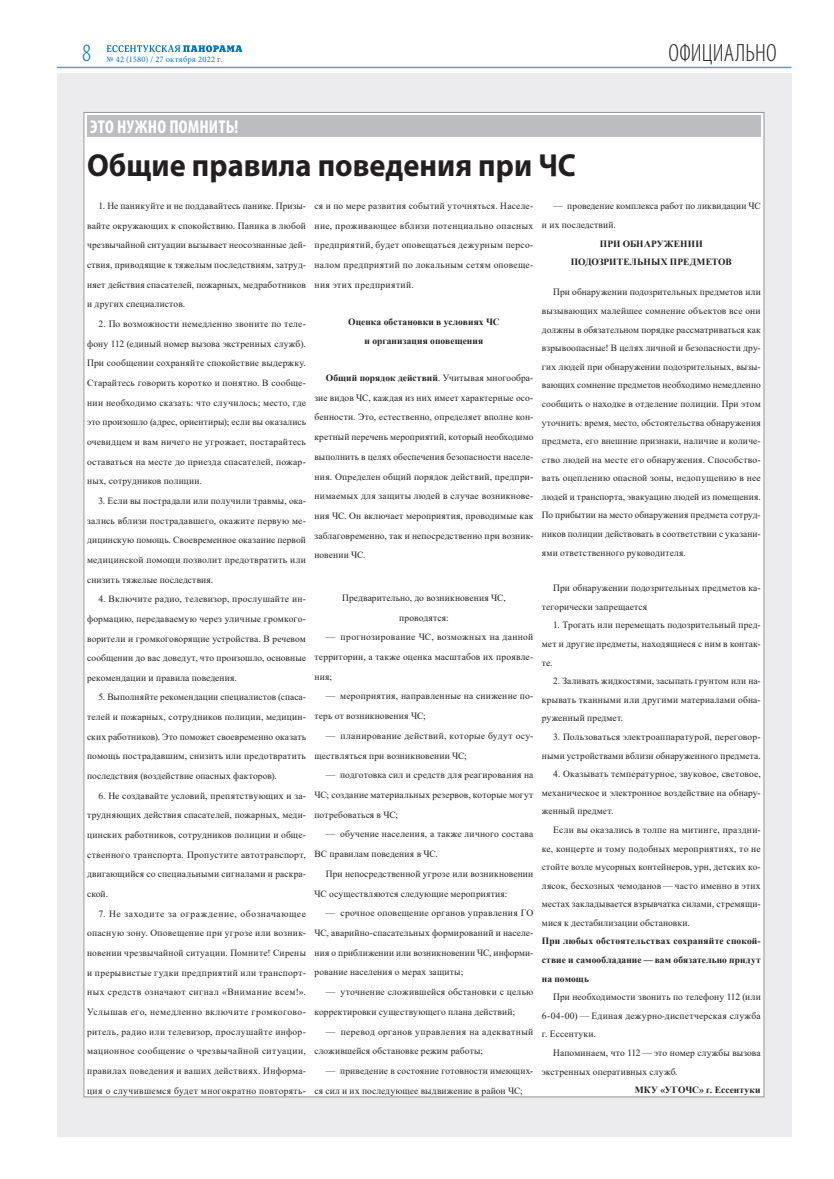
<style>
.page{position:relative;width:834px;height:1179px;background:#fff}
.page>*{position:absolute;margin:0;border:0;box-sizing:border-box;transform-origin:0 0}
.t1{font:700 32px "Myriad Pro";color:#231f20;scale:.95 1}
.t2{font:300 condensed 25px "Myriad Pro";letter-spacing:.005em;color:#231f20}
.t3{font:300 condensed 25px "Myriad Pro";color:#0072bc}
.t4{font:700 condensed 18.6px "Myriad Pro";letter-spacing:.01em;color:#fff}
.t5{font:9.5px/19.7px "Times New Roman";letter-spacing:.015em;color:#231f20;text-align:justify}
.t6{font:700 9.5px/18.6px "Times New Roman";letter-spacing:.01em;color:#231f20;text-align:center}
.t7{font:8.5px "Minion Pro";letter-spacing:.02em;color:#0072bc}
.s1{font-weight:700}
</style>
<div class="page">
<svg style="left:107px;top:45px;width:135px;height:7px"></svg>
<hr style="left:57px;top:67px;width:734px;height:1px;background:#6599d1">
<div style="left:57px;top:73px;width:734px;height:1063px;background:#ececee"></div>
<div style="left:84px;top:112px;width:679px;height:985px;background:#fff"></div>
<div style="left:87px;top:116px;width:673px;height:21px;background:#bcbdc0"></div>
<h2 class="t3" style="left:82px;top:40px;width:10px">8</h2>
<p class="t7" style="left:106px;top:53px;width:118px">№ 42 (1580) / 27 октября 2022 г.</p>
<h2 class="t2" style="left:668px;top:40px;width:110px">ОФИЦИАЛЬНО</h2>
<h3 class="t4" style="left:90px;top:115px;width:150px">ЭТО НУЖНО ПОМНИТЬ!</h3>
<h1 class="t1" style="left:87px;top:144px;width:516px">Общие правила поведения при ЧС</h1>
<p class="t5" style="left:87px;top:196px;width:220px;text-indent:11px">1. Не паникуйте и не поддавайтесь панике. Призы&shy;вайте окружающих к спокойствию. Паника в любой чрезвычайной ситуации вызывает неосознанные дей&shy;ствия, приводящие к тяжелым последствиям, затруд&shy;няет действия спасателей, пожарных, медработников и других специалистов.</p>
<p class="t5" style="left:87px;top:314px;width:220px;text-indent:11px">2. По возможности немедленно звоните по теле&shy;фону 112 (единый номер вызова экстренных служб).<br>При сообщении сохраняйте спокойствие выдержку.<br>Старайтесь говорить коротко и понятно. В сообще&shy;нии необходимо сказать: что случилось; место, где это произошло (адрес, ориентиры); если вы оказались очевидцем и вам ничего не угрожает, постарайтесь оставаться на месте до приезда спасателей, пожар&shy;ных, сотрудников полиции.</p>
<p class="t5" style="left:87px;top:490px;width:220px;text-indent:11px">3. Если вы пострадали или получили травмы, ока&shy;зались вблизи пострадавшего, окажите первую ме&shy;дицинскую помощь. Своевременное оказание первой медицинской помощи позволит предотвратить или снизить тяжелые последствия.</p>
<p class="t5" style="left:87px;top:589px;width:220px;text-indent:11px">4. Включите радио, телевизор, прослушайте ин&shy;формацию, передаваемую через уличные громкого&shy;ворители и громкоговорящие устройства. В речевом сообщении до вас доведут, что произошло, основные рекомендации и правила поведения.</p>
<p class="t5" style="left:87px;top:687px;width:220px;text-indent:11px">5. Выполняйте рекомендации специалистов (спаса&shy;телей и пожарных, сотрудников полиции, медицин&shy;ских работников). Это поможет своевременно оказать помощь пострадавшим, снизить или предотвратить последствия (воздействие опасных факторов).</p>
<p class="t5" style="left:87px;top:785px;width:220px;text-indent:11px">6. Не создавайте условий, препятствующих и за&shy;трудняющих действия спасателей, пожарных, меди&shy;цинских работников, сотрудников полиции и обще&shy;ственного транспорта. Пропустите автотранспорт, двигающийся со специальными сигналами и раскра&shy;ской.</p>
<p class="t5" style="left:87px;top:903px;width:220px;text-indent:11px">7. Не заходите за ограждение, обозначающее опасную зону. Оповещение при угрозе или возник&shy;новении чрезвычайной ситуации. Помните! Сирены и прерывистые гудки предприятий или транспорт&shy;ных средств означают сигнал «Внимание всем!».<br>Услышав его, немедленно включите громкогово&shy;ритель, радио или телевизор, прослушайте инфор&shy;мационное сообщение о чрезвычайной ситуации, правилах поведения и ваших действиях. Информа&shy;ция о случившемся будет многократно повторять-</p>
<p class="t5" style="left:314px;top:196px;width:220px">ся и по мере развития событий уточняться. Населе&shy;ние, проживающее вблизи потенциально опасных предприятий, будет оповещаться дежурным персо&shy;налом предприятий по локальным сетям оповеще&shy;ния этих предприятий.</p>
<p class="t6" style="left:348px;top:311px;width:153px;line-height:19.7px">Оценка обстановки в условиях ЧС и организация оповещения</p>
<p class="t5" style="left:314px;top:368px;width:220px;text-indent:11px"><span class="s1">Общий порядок действий</span>. Учитывая многообра&shy;зие видов ЧС, каждая из них имеет характерные осо&shy;бенности. Это, естественно, определяет вполне кон&shy;кретный перечень мероприятий, который необходимо выполнить в целях обеспечения безопасности населе&shy;ния. Определен общий порядок действий, предпри&shy;нимаемых для защиты людей в случае возникнове&shy;ния ЧС. Он включает мероприятия, проводимые как заблаговременно, так и непосредственно при возник&shy;новении ЧС.</p>
<p class="t5" style="left:342px;top:587px;width:165px;text-align:center">Предварительно, до возникновения ЧС, проводятся:</p>
<p class="t5" style="left:314px;top:627px;width:220px;text-indent:11px">— прогнозирование ЧС, возможных на данной территории, а также оценка масштабов их проявле&shy;ния;</p>
<p class="t5" style="left:314px;top:686px;width:220px;text-indent:11px">— мероприятия, направленные на снижение по&shy;терь от возникновения ЧС;</p>
<p class="t5" style="left:314px;top:725px;width:220px;text-indent:11px">— планирование действий, которые будут осу&shy;ществляться при возникновении ЧС;</p>
<p class="t5" style="left:314px;top:765px;width:220px;text-indent:11px">— подготовка сил и средств для реагирования на ЧС; создание материальных резервов, которые могут потребоваться в ЧС;</p>
<p class="t5" style="left:314px;top:824px;width:220px;text-indent:11px">— обучение населения, а также личного состава<br>ВС правилам поведения в ЧС.</p>
<p class="t5" style="left:314px;top:863px;width:220px;text-indent:11px">При непосредственной угрозе или возникновении<br>ЧС осуществляются следующие мероприятия:</p>
<p class="t5" style="left:314px;top:903px;width:220px;text-indent:11px">— срочное оповещение органов управления ГО ЧС, аварийно-спасательных формирований и населе&shy;ния о приближении или возникновении ЧС, информи&shy;рование населения о мерах защиты;</p>
<p class="t5" style="left:314px;top:981px;width:220px;text-indent:11px">— уточнение сложившейся обстановки с целью корректировки существующего плана действий;</p>
<p class="t5" style="left:314px;top:1021px;width:220px;text-indent:11px">— перевод органов управления на адекватный сложившейся обстановке режим работы;</p>
<p class="t5" style="left:314px;top:1060px;width:220px;text-indent:11px">— приведение в состояние готовности имеющих&shy;ся сил и их последующее выдвижение в район ЧС;</p>
<p class="t5" style="left:541px;top:196px;width:220px;line-height:19.3px;text-indent:11px">— проведение комплекса работ по ликвидации ЧС и их последствий.</p>
<p class="t6" style="left:571px;top:234px;width:162px">ПРИ ОБНАРУЖЕНИИ<br>ПОДОЗРИТЕЛЬНЫХ ПРЕДМЕТОВ</p>
<p class="t5" style="left:541px;top:283px;width:220px;line-height:18.6px;text-indent:11px">При обнаружении подозрительных предметов или вызывающих малейшее сомнение объектов все они должны в обязательном порядке рассматриваться как взрывоопасные! В целях личной и безопасности дру&shy;гих людей при обнаружении подозрительных, вызы&shy;вающих сомнение предметов необходимо немедленно сообщить о находке в отделение полиции. При этом уточнить: время, место, обстоятельства обнаружения предмета, его внешние признаки, наличие и количе&shy;ство людей на месте его обнаружения. Способство&shy;вать оцеплению опасной зоны, недопущению в нее людей и транспорта, эвакуацию людей из помещения.<br>По прибытии на место обнаружения предмета сотруд&shy;ников полиции действовать в соответствии с указани&shy;ями ответственного руководителя.</p>
<p class="t5" style="left:541px;top:578px;width:220px;line-height:18.6px;text-indent:11px">При обнаружении подозрительных предметов ка&shy;тегорически запрещается</p>
<p class="t5" style="left:541px;top:615px;width:220px;line-height:18.6px;text-indent:11px">1. Трогать или перемещать подозрительный пред&shy;мет и другие предметы, находящиеся с ним в контак&shy;те.</p>
<p class="t5" style="left:541px;top:671px;width:220px;line-height:18.6px;text-indent:11px">2. Заливать жидкостями, засыпать грунтом или на&shy;крывать тканными или другими материалами обна&shy;руженный предмет.</p>
<p class="t5" style="left:541px;top:727px;width:220px;line-height:18.6px;text-align:right">3. Пользоваться электроаппаратурой, переговор&shy;ными устройствами вблизи обнаруженного предмета.</p>
<p class="t5" style="left:541px;top:764px;width:220px;line-height:18.6px;text-indent:11px">4. Оказывать температурное, звуковое, световое, механическое и электронное воздействие на обнару&shy;женный предмет.</p>
<p class="t5" style="left:541px;top:820px;width:220px;line-height:18.6px;text-indent:11px">Если вы оказались в толпе на митинге, праздни&shy;ке, концерте и тому подобных мероприятиях, то не стойте возле мусорных контейнеров, урн, детских ко&shy;лясок, бесхозных чемоданов — часто именно в этих местах закладывается взрывчатка силами, стремящи&shy;мися к дестабилизации обстановки.</p>
<p class="t6" style="left:541px;top:931px;width:220px;text-align:justify">При любых обстоятельствах сохраняйте спокой&shy;ствие и самообладание — вам обязательно придут на помощь</p>
<p class="t5" style="left:541px;top:987px;width:220px;line-height:18.6px;text-indent:11px">При необходимости звонить по телефону 112 (или 6-04-00) — Единая дежурно-диспетчерская служба г. Ессентуки.</p>
<p class="t5" style="left:541px;top:1043px;width:220px;line-height:18.6px;text-indent:11px">Напоминаем, что 112 — это номер службы вызова экстренных оперативных служб.</p>
<p class="t6" style="left:634px;top:1080px;width:127px">МКУ «УГОЧС» г. Ессентуки</p>
</div>
